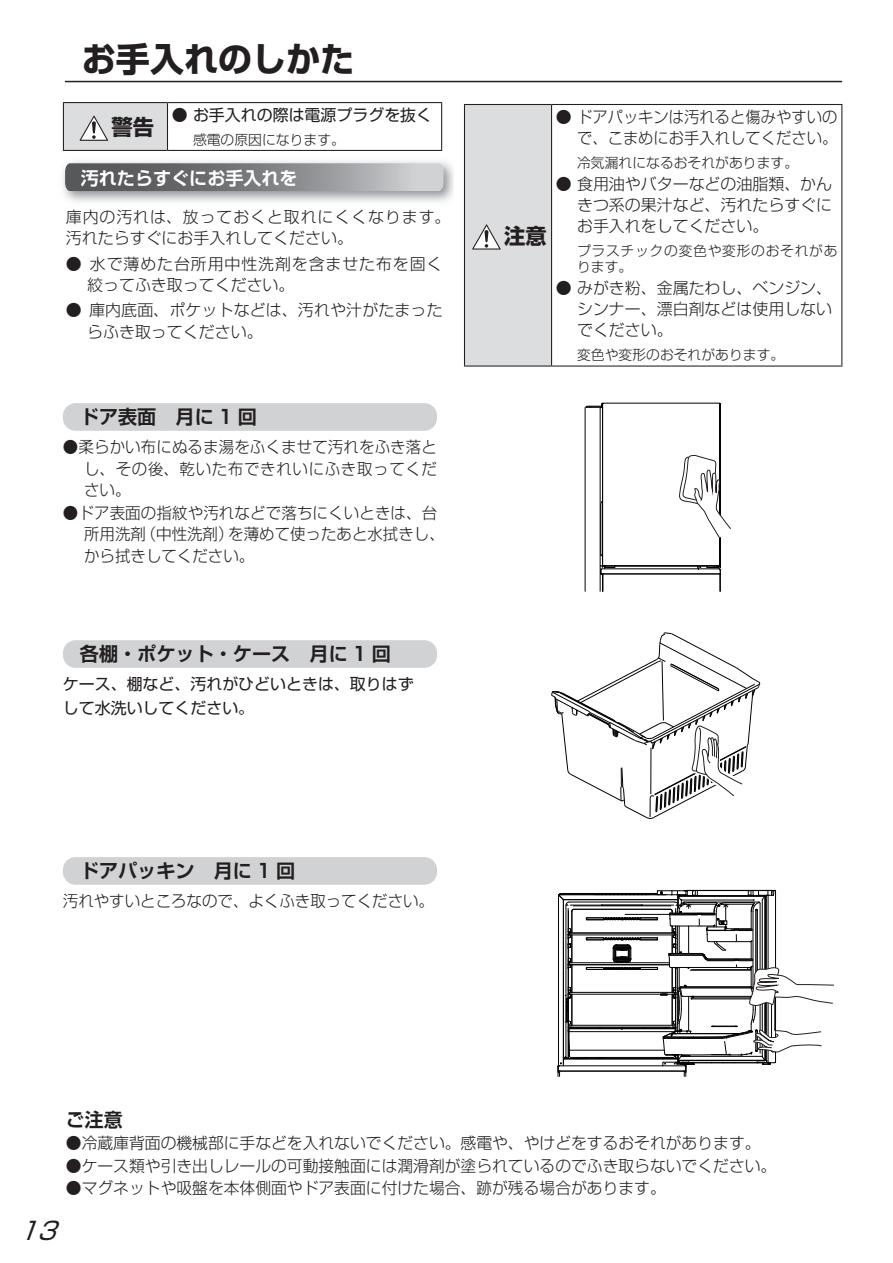
<style>
.page{position:relative;width:893px;height:1263px;background:#fff}
.page>*{position:absolute;margin:0;border:0;box-sizing:border-box;transform-origin:0 0}
.t1{font:700 34.05px "Shin Go Pro";color:#231f20}
.t2{font:italic 24.45px "Shin Go Pro";color:#231f20}
.t3{font:700 21.3px "Shin Go Pro";color:#231f20}
.t4{font:700 19.2px "Shin Go Pro De";color:#231f20}
.t5{font:700 18px "Shin Go Pro De";color:#fff}
.t6{font:300 15.9px/21.3px "Shin Go Pro";color:#231f20;text-align:justify}
.t7{font:300 15.9px/21.3px "Shin Go Pro";letter-spacing:.055em;color:#231f20}
.t8{font:15.9px/23.4px "Shin Go Pro";color:#231f20}
.t9{font:300 13.8px "Shin Go Pro";color:#231f20}
.t10{font:300 13.8px/15.9px "Shin Go Pro";letter-spacing:.05em;color:#231f20}
</style>
<div class="page">
<img style="left:63px;top:161px;width:390px;height:41px">
<svg style="left:65px;top:163px;width:379px;height:28px;background:#86878a"></svg>
<div style="left:63px;top:103px;width:104px;height:47px;background:#dcdddf"></div>
<hr style="left:167px;top:103px;width:1px;height:47px;background:#231f20">
<hr style="left:63px;top:102px;width:104px;height:1px;background:#231f20">
<hr style="left:63px;top:103px;width:1px;height:47px;background:#231f20">
<hr style="left:167px;top:102px;width:275px;height:1px;background:#231f20">
<hr style="left:441px;top:103px;width:1px;height:47px;background:#231f20">
<hr style="left:63px;top:150px;width:104px;height:1px;background:#231f20">
<hr style="left:167px;top:150px;width:275px;height:1px;background:#231f20">
<svg style="left:80px;top:116px;width:28px;height:25px"></svg>
<div style="left:464px;top:104px;width:88px;height:262px;background:#dcdddf"></div>
<hr style="left:551px;top:105px;width:1px;height:260px;background:#231f20">
<hr style="left:464px;top:104px;width:88px;height:1px;background:#231f20">
<hr style="left:464px;top:105px;width:1px;height:260px;background:#231f20">
<hr style="left:552px;top:104px;width:290px;height:1px;background:#231f20">
<hr style="left:841px;top:105px;width:1px;height:260px;background:#231f20">
<hr style="left:464px;top:365px;width:88px;height:2px;background:#231f20">
<hr style="left:552px;top:365px;width:290px;height:2px;background:#231f20">
<svg style="left:472px;top:224px;width:29px;height:26px"></svg>
<div style="left:63px;top:403px;width:374px;height:28px;background:#d1d2d4;border-radius:13px"></div>
<div style="left:63px;top:640px;width:374px;height:28px;background:#d1d2d4;border-radius:13px"></div>
<div style="left:63px;top:857px;width:374px;height:28px;background:#d1d2d4;border-radius:13px"></div>
<hr style="left:65px;top:81px;width:777px;height:1px;background:#231f20">
<hr style="left:600px;top:408px;width:1px;height:157px;background:#030303">
<hr style="left:585px;top:407px;width:1px;height:185px;background:#030303">
<hr style="left:719px;top:404px;width:1px;height:161px;background:#030303">
<hr style="left:602px;top:404px;width:1px;height:161px;background:#030303">
<hr style="left:601px;top:568px;width:119px;height:1px;background:#030303">
<hr style="left:603px;top:574px;width:116px;height:1px;background:#030303">
<hr style="left:603px;top:403px;width:116px;height:1px;background:#030303">
<hr style="left:603px;top:565px;width:116px;height:1px;background:#030303">
<hr style="left:604px;top:566px;width:114px;height:1px;background:#030303">
<hr style="left:720px;top:404px;width:1px;height:161px;background:#030303">
<svg style="left:585px;top:402px;width:19px;height:7px"></svg>
<svg style="left:698px;top:565px;width:23px;height:27px"></svg>
<svg style="left:600px;top:565px;width:15px;height:27px"></svg>
<svg style="left:551px;top:632px;width:210px;height:187px"></svg>
<svg style="left:679px;top:454px;width:52px;height:84px"></svg>
<svg style="left:557px;top:890px;width:277px;height:186px"></svg>
<h1 class="t1" style="left:82px;top:33px;width:274px">お手入れのしかた</h1>
<h3 class="t3" style="left:112px;top:110px;width:44px">警告</h3>
<p class="t8" style="left:172px;top:101px;width:262px">● お手入れの際は電源プラグを抜く</p>
<p class="t9" style="left:193px;top:128px;width:154px">感電の原因になります。</p>
<p class="t5" style="left:81px;top:163px;width:218px">汚れたらすぐにお手入れを</p>
<p class="t7" style="left:66px;top:204px;width:386px">庫内の汚れは、放っておくと取れにくくなります。汚れたらすぐにお手入れしてください。</p>
<p class="t7" style="left:87px;top:251px;width:357px;text-indent:-21px">● 水で薄めた台所用中性洗剤を含ませた布を固く絞ってふき取ってください。</p>
<p class="t6" style="left:87px;top:298px;width:357px;text-indent:-21px">● 庫内底面、ポケットなどは、汚れや汁がたまったらふき取ってください。</p>
<p class="t4" style="left:80px;top:401px;width:179px">ドア表面　月に 1 回</p>
<p class="t6" style="left:84px;top:435px;width:354px;text-indent:-21px">●柔らかい布にぬるま湯をふくませて汚れをふき落とし、その後、乾いた布できれいにふき取ってください。</p>
<p class="t6" style="left:84px;top:501px;width:362px;text-align:left;text-indent:-21px">●ドア表面の指紋や汚れなどで落ちにくいときは、台所用洗剤（中性洗剤）を薄めて使ったあと水拭きし、から拭きしてください。</p>
<p class="t4" style="left:80px;top:638px;width:313px">各棚・ポケット・ケース　月に 1 回</p>
<p class="t8" style="left:63px;top:671px;width:352px">ケース、棚など、汚れがひどいときは、取りはずして水洗いしてください。</p>
<p class="t4" style="left:80px;top:855px;width:217px">ドアパッキン　月に 1 回</p>
<p class="t6" style="left:63px;top:889px;width:373px">汚れやすいところなので、よくふき取ってください。</p>
<h3 class="t3" style="left:504px;top:219px;width:44px">注意</h3>
<p class="t6" style="left:556px;top:104px;width:283px;text-align:right">● ドアパッキンは汚れると傷みやすいので、こまめにお手入れしてください。</p>
<p class="t9" style="left:577px;top:151px;width:223px">冷気漏れになるおそれがあります。</p>
<p class="t6" style="left:577px;top:171px;width:257px;text-indent:-21px">● 食用油やバターなどの油脂類、かんきつ系の果汁など、汚れたらすぐにお手入れをしてください。</p>
<p class="t10" style="left:577px;top:241px;width:262px">プラスチックの変色や変形のおそれがあります。</p>
<p class="t6" style="left:577px;top:275px;width:257px;text-indent:-21px">● みがき粉、金属たわし、ベンジン、シンナー、漂白剤などは使用しないでください。</p>
<p class="t9" style="left:577px;top:344px;width:209px">変色や変形のおそれがあります。</p>
<p class="t4" style="left:66px;top:1104px;width:58px">ご注意</p>
<p class="t6" style="left:66px;top:1131px;width:696px">●冷蔵庫背面の機械部に手などを入れないでください。感電や、やけどをするおそれがあります。</p>
<p class="t6" style="left:66px;top:1153px;width:712px">●ケース類や引き出しレールの可動接触面には潤滑剤が塗られているのでふき取らないでください。</p>
<p class="t6" style="left:66px;top:1175px;width:601px">●マグネットや吸盤を本体側面やドア表面に付けた場合、跡が残る場合があります。</p>
<h2 class="t2" style="left:18px;top:1211px;width:51px">13</h2>
</div>
